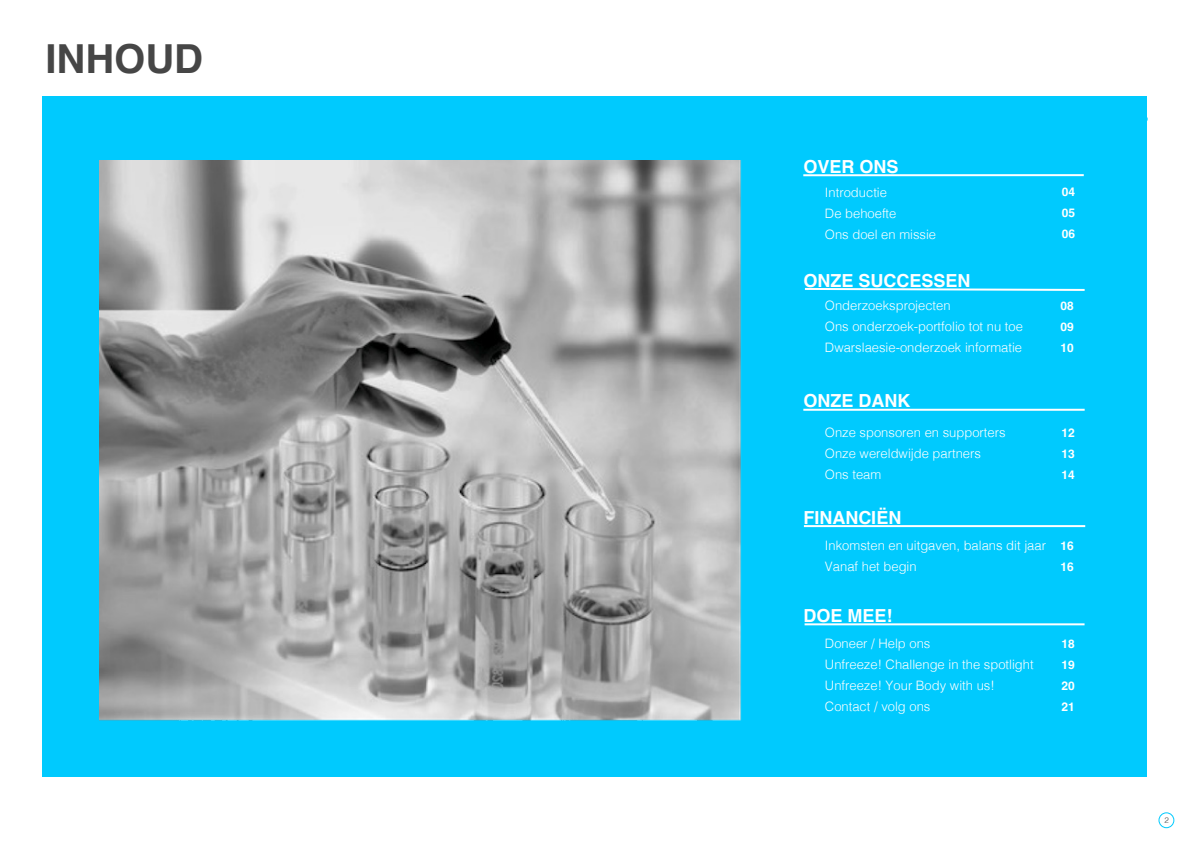
<style>
.page{position:relative;width:1190px;height:841px;background:#fff}
.page>*{position:absolute;margin:0;border:0;box-sizing:border-box;transform-origin:0 0}
.t1{font:700 40px "Helvetica";color:#464646}
.t2{font:700 18px "Helvetica";color:#fff}
.t3{font:300 13px/21px "Helvetica";color:#fff}
.t4{font:700 12px/21px "Helvetica";color:#fff;text-align:justify}
.t5{font:300 8px "Helvetica";color:#464646}
</style>
<div class="page">
<div style="left:1159px;top:813px;width:15px;height:15px;border:1px solid #00cafe;border-radius:50%"></div>
<div style="left:43px;top:96px;width:1104px;height:681px;background:#00cafe"></div>
<hr style="left:803px;top:174px;width:281px;height:2px;background:#fff">
<svg style="left:804px;top:287px;width:281px;height:4px"></svg>
<hr style="left:803px;top:409px;width:282px;height:2px;background:#fff">
<hr style="left:805px;top:623px;width:280px;height:2px;background:#fff">
<hr style="left:43px;top:118px;width:1105px;height:3px;background:#00cafe">
<hr style="left:804px;top:525px;width:281px;height:2px;background:#fff">
<img style="left:99px;top:160px;width:643px;height:561px">
<h1 class="t1" style="left:45px;top:34px;width:159px">INHOUD</h1>
<h2 class="t2" style="left:803px;top:156px;width:97px">OVER ONS</h2>
<p class="t3" style="left:825px;top:181px;width:113px">Introductie<br>De behoefte<br>Ons doel en missie</p>
<h2 class="t2" style="left:803px;top:269px;width:169px">ONZE SUCCESSEN</h2>
<p class="t3" style="left:825px;top:294px;width:199px">Onderzoeksprojecten<br>Ons onderzoek-portfolio tot nu toe<br>Dwarslaesie-onderzoek informatie</p>
<p class="t4" style="left:1062px;top:183px;width:15px">04<br>05<br>06</p>
<p class="t4" style="left:1061px;top:296px;width:15px">08<br>09<br>10</p>
<h2 class="t2" style="left:803px;top:390px;width:108px">ONZE DANK</h2>
<p class="t3" style="left:825px;top:421px;width:182px">Onze sponsoren en supporters<br>Onze wereldwijde partners<br>Ons team</p>
<h2 class="t2" style="left:803px;top:506px;width:99px">FINANCIËN</h2>
<p class="t3" style="left:825px;top:534px;width:223px">Inkomsten en uitgaven, balans dit jaar<br>Vanaf het begin</p>
<h2 class="t2" style="left:803px;top:605px;width:91px">DOE MEE!</h2>
<p class="t3" style="left:825px;top:632px;width:210px">Doneer / Help ons<br>Unfreeze! Challenge in the spotlight<br>Unfreeze! Your Body with us!<br>Contact / volg ons</p>
<p class="t4" style="left:1061px;top:424px;width:15px">12<br>13<br>14</p>
<p class="t4" style="left:1061px;top:536px;width:15px">16<br>16</p>
<p class="t4" style="left:1061px;top:635px;width:15px">18<br>19<br>20<br>21</p>
<p class="t5" style="left:1165px;top:813px;width:6px">2</p>
</div>
